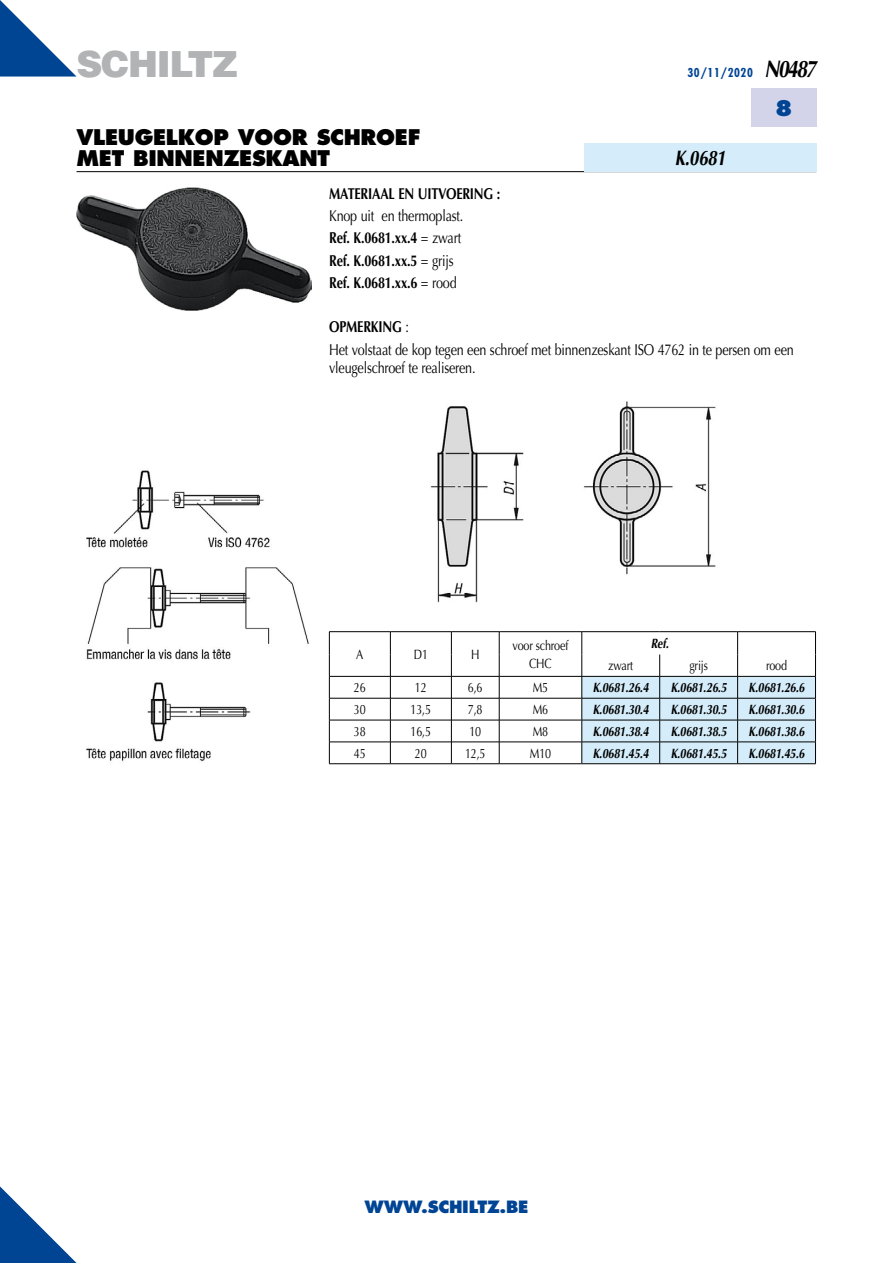
<style>
.page{position:relative;width:893px;height:1263px;background:#fff}
.page>*{position:absolute;margin:0;border:0;box-sizing:border-box;transform-origin:0 0}
.t1{font:900 36px "Helvetica";letter-spacing:-.035em;color:#b1b3b4}
.t2{font:800 21px/21px "Futura";letter-spacing:-.015em;color:#000}
.t3{font:italic 700 21px "Optima";color:#000;scale:.8 1}
.t4{font:800 21px "Futura";color:#004494}
.t5{font:800 16.5px "Futura";letter-spacing:-.015em;color:#004494}
.t6{font:15.75px/22.2px "Optima";letter-spacing:-.015em;color:#000;scale:.8 1}
.t7{font:700 15.75px/22.2px "Optima";letter-spacing:-.015em;color:#000;scale:.8 1}
.t8{font:italic 700 13.5px "Optima";letter-spacing:-.015em;color:#000;scale:.8 1}
.t9{font:13.5px/18px "Optima";letter-spacing:-.015em;color:#000;text-align:center;scale:.8 1}
.t10{font:700 condensed 12px "Futura";letter-spacing:.05em;color:#004494}
.s1{font-family:"Optima";font-style:italic;font-stretch:normal;font-size:24px;color:#000}
.s2{font-weight:400}
.s3{font-weight:700}
</style>
<div class="page">
<svg style="left:0;top:1186px;width:77px;height:77px"></svg>
<hr style="left:77px;top:171px;width:739px;height:1px;background:#000">
<div style="left:751px;top:89px;width:65px;height:38px;background:#d3d4e9"></div>
<svg style="left:0;top:0;width:77px;height:77px"></svg>
<div style="left:584px;top:143px;width:232px;height:28px;background:#d5edfa"></div>
<img style="left:77px;top:187px;width:234px;height:123px">
<img style="left:86px;top:470px;width:223px;height:292px">
<img style="left:430px;top:401px;width:286px;height:202px">
<hr style="left:329px;top:631px;width:61px;height:1px;background:#000">
<hr style="left:390px;top:631px;width:61px;height:1px;background:#000">
<hr style="left:451px;top:631px;width:48px;height:1px;background:#000">
<hr style="left:499px;top:631px;width:83px;height:1px;background:#000">
<hr style="left:582px;top:631px;width:78px;height:1px;background:#000">
<hr style="left:660px;top:631px;width:78px;height:1px;background:#000">
<hr style="left:738px;top:631px;width:78px;height:1px;background:#000">
<svg style="left:329px;top:632px;width:487px;height:132px"></svg>
<h1 class="t1" style="left:77px;top:40px;width:163px">SCHILTZ</h1>
<p class="t10" style="left:687px;top:65px;width:130px">30/11/2020 <span class="s1">N0487</span></p>
<h2 class="t4" style="left:775px;top:95px;width:19px">8</h2>
<h2 class="t2" style="left:77px;top:126px;width:345px">VLEUGELKOP VOOR SCHROEF<br>MET BINNENZESKANT</h2>
<p class="t7" style="left:329px;top:183px;width:215px">MATERIAAL EN UITVOERING :</p>
<p class="t7" style="left:329px;top:205px;width:169px"><span class="s2">Knop uit en thermoplast.<br></span>Ref. K.0681.xx.4 <span class="s2">= zwart<br></span>Ref. K.0681.xx.5 <span class="s2">= grijs<br></span>Ref. K.0681.xx.6 <span class="s2">= rood</span></p>
<p class="t6" style="left:329px;top:316px;width:582px"><span class="s3">OPMERKING</span> :<br>Het volstaat de kop tegen een schroef met binnenzeskant ISO 4762 in te persen om een</p>
<p class="t6" style="left:329px;top:356px;width:185px">vleugelschroef te realiseren.</p>
<h2 class="t3" style="left:675px;top:145px;width:65px">K.0681</h2>
<p class="t9" style="left:356px;top:645px;width:11px">A</p>
<p class="t9" style="left:414px;top:645px;width:19px">D1</p>
<p class="t9" style="left:471px;top:645px;width:12px">H</p>
<p class="t9" style="left:513px;top:636px;width:71px">voor schroef<br>CHC</p>
<p class="t8" style="left:651px;top:635px;width:24px">Ref.</p>
<p class="t9" style="left:608px;top:657px;width:33px">zwart</p>
<p class="t9" style="left:689px;top:657px;width:25px">grijs</p>
<p class="t9" style="left:766px;top:657px;width:28px">rood</p>
<p class="t9" style="left:354px;top:679px;width:16px">26</p>
<p class="t9" style="left:415px;top:679px;width:16px">12</p>
<p class="t9" style="left:468px;top:679px;width:20px">6,6</p>
<p class="t9" style="left:533px;top:679px;width:21px">M5</p>
<p class="t8" style="left:593px;top:680px;width:72px">K.0681.26.4</p>
<p class="t8" style="left:671px;top:680px;width:72px">K.0681.26.5</p>
<p class="t8" style="left:749px;top:680px;width:72px">K.0681.26.6</p>
<p class="t9" style="left:354px;top:701px;width:16px">30</p>
<p class="t9" style="left:411px;top:701px;width:27px">13,5</p>
<p class="t9" style="left:468px;top:701px;width:20px">7,8</p>
<p class="t9" style="left:533px;top:701px;width:21px">M6</p>
<p class="t8" style="left:593px;top:702px;width:72px">K.0681.30.4</p>
<p class="t8" style="left:671px;top:702px;width:72px">K.0681.30.5</p>
<p class="t8" style="left:749px;top:702px;width:72px">K.0681.30.6</p>
<p class="t9" style="left:354px;top:722px;width:16px">38</p>
<p class="t9" style="left:411px;top:722px;width:27px">16,5</p>
<p class="t9" style="left:469px;top:722px;width:16px">10</p>
<p class="t9" style="left:533px;top:722px;width:21px">M8</p>
<p class="t8" style="left:593px;top:723px;width:72px">K.0681.38.4</p>
<p class="t8" style="left:671px;top:723px;width:72px">K.0681.38.5</p>
<p class="t8" style="left:749px;top:723px;width:72px">K.0681.38.6</p>
<p class="t9" style="left:354px;top:744px;width:16px">45</p>
<p class="t9" style="left:415px;top:744px;width:16px">20</p>
<p class="t9" style="left:465px;top:744px;width:27px">12,5</p>
<p class="t9" style="left:530px;top:744px;width:28px">M10</p>
<p class="t8" style="left:593px;top:745px;width:72px">K.0681.45.4</p>
<p class="t8" style="left:671px;top:745px;width:72px">K.0681.45.5</p>
<p class="t8" style="left:749px;top:745px;width:72px">K.0681.45.6</p>
<p class="t5" style="left:365px;top:1197px;width:165px">WWW.SCHILTZ.BE</p>
</div>
